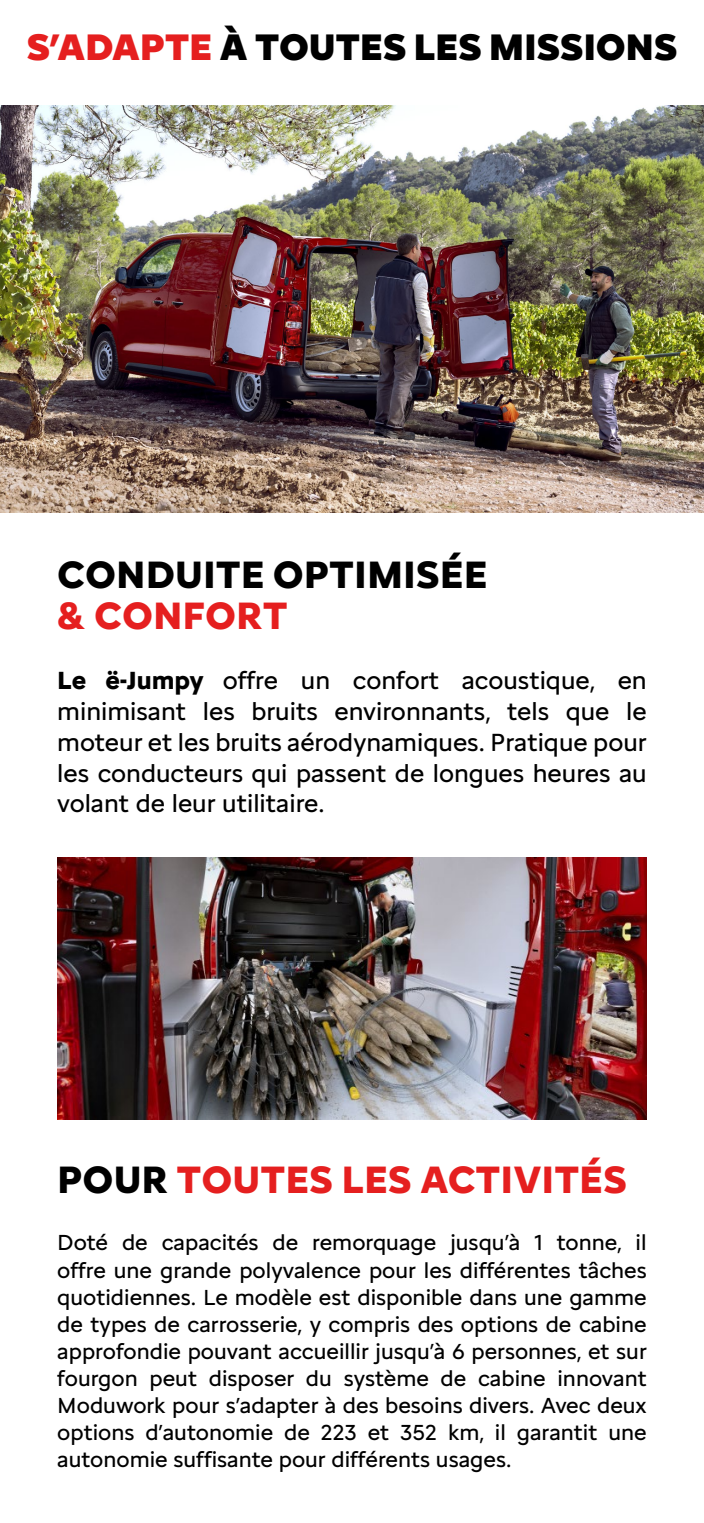
<style>
.page{position:relative;width:704px;height:1523px;background:#fff}
.page>*{position:absolute;margin:0;border:0;box-sizing:border-box;transform-origin:0 0}
.t1{font:700 39.38px "Citroen Type";color:#e51f1f}
.t2{font:700 39.38px "Citroen Type";color:#000}
.t3{font:900 38.12px "Citroen Type";letter-spacing:-.01em;color:#000}
.t4{font:25.62px/30.8px "Citroen Type";color:#000;text-align:justify}
.t5{font:22.5px/27px "Citroen Type";color:#000;text-align:justify}
.s1{color:#e51f1f}
.s2{font-weight:700}
.s3{color:#000}
</style>
<div class="page">
<img style="left:0;top:106px;width:703px;height:406px">
<img style="left:57px;top:858px;width:589px;height:261px">
<h2 class="t3" style="left:26px;top:18px;width:652px"><span class="s1">S’ADAPTE</span> À TOUTES LES MISSIONS</h2>
<h1 class="t2" style="left:57px;top:545px;width:431px">CONDUITE OPTIMISÉE</h1>
<h1 class="t1" style="left:57px;top:585px;width:232px">&amp; CONFORT</h1>
<p class="t4" style="left:57px;top:663px;width:590px"><span class="s2">Le ë-Jumpy</span> offre un confort acoustique, en minimisant les bruits environnants, tels que le moteur et les bruits aérodynamiques. Pratique pour les conducteurs qui passent de longues heures au volant de leur utilitaire.</p>
<h1 class="t1" style="left:57px;top:1150px;width:571px"><span class="s3">POUR</span> TOUTES LES ACTIVITÉS</h1>
<p class="t5" style="left:57px;top:1227px;width:590px">Doté de capacités de remorquage jusqu’à 1 tonne, il offre une grande polyvalence pour les différentes tâches quotidiennes. Le modèle est disponible dans une gamme de types de carrosserie, y compris des options de cabine approfondie pouvant accueillir jusqu’à 6 personnes, et sur fourgon peut disposer du système de cabine innovant Moduwork pour s’adapter à des besoins divers. Avec deux options d’autonomie de 223 et 352 km, il garantit une autonomie suffisante pour différents usages.</p>
</div>
